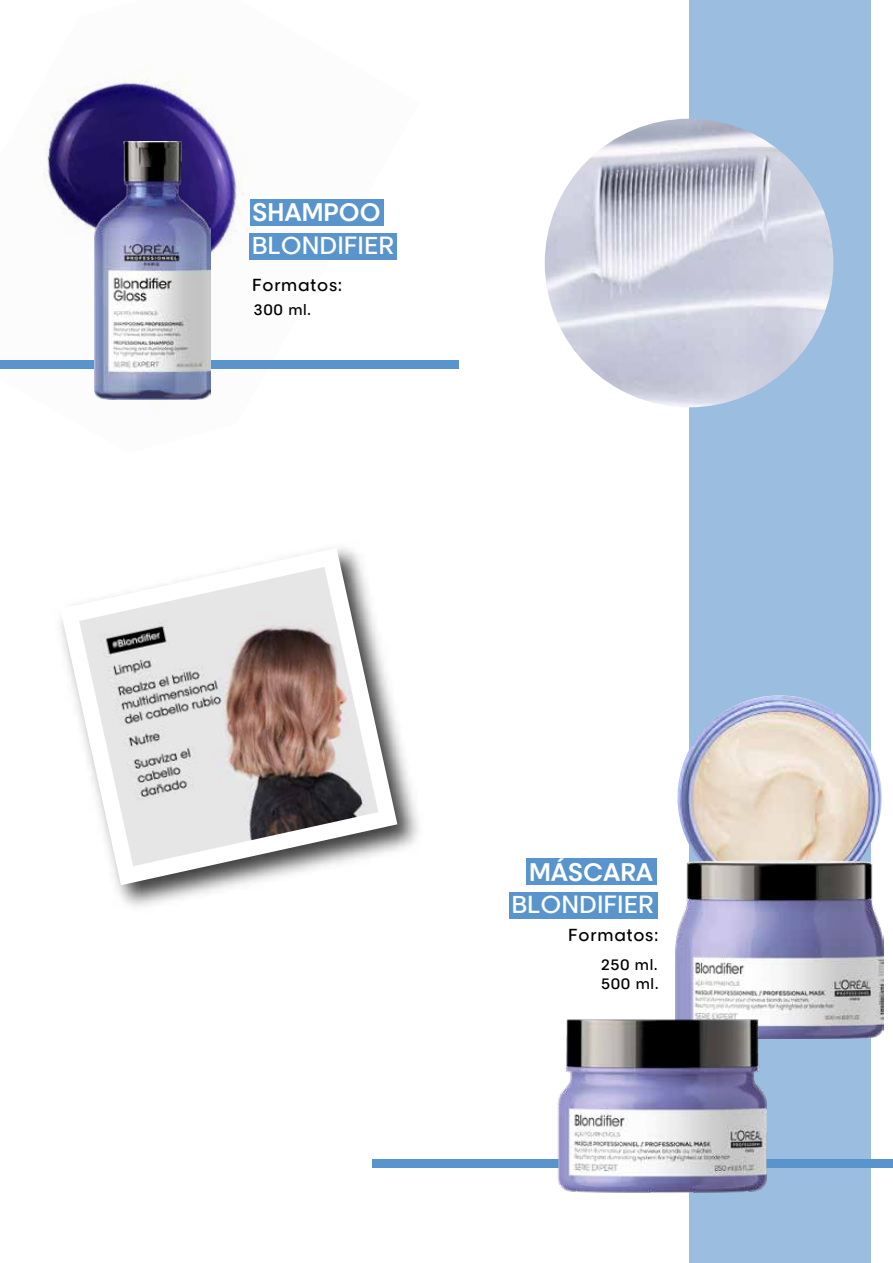
<style>
.page{position:relative;width:893px;height:1263px;background:#fff}
.page>*{position:absolute;margin:0;border:0;box-sizing:border-box;transform-origin:0 0}
.t1{font:23.7px "LOREAL PRO OFFICE";color:#fff}
.t2{font:600 23.7px "LOREAL PRO OFFICE";color:#fff}
.t3{font:16.65px "LOREAL PRO OFFICE";letter-spacing:.05em;color:#000}
.t4{font:14.55px/19.5px "LOREAL PRO OFFICE";letter-spacing:.05em;color:#000}
</style>
<div class="page">
<div style="left:689px;top:0;width:181px;height:1263px;background:#9bbee0"></div>
<img style="left:545px;top:119px;width:288px;height:288px;border-radius:144px">
<img style="left:41px;top:69px;width:343px;height:339px">
<div style="left:0;top:360px;width:458px;height:9px;background:#5994cc"></div>
<img style="left:95px;top:142px;width:115px;height:257px">
<div style="left:372px;top:1159px;width:521px;height:9px;background:#5994cc"></div>
<div style="left:250px;top:199px;width:133px;height:26px;background:#5994cc"></div>
<div style="left:250px;top:233px;width:147px;height:27px;background:#5994cc"></div>
<div style="left:527px;top:858px;width:130px;height:26px;background:#5994cc"></div>
<div style="left:509px;top:892px;width:148px;height:27px;background:#5994cc"></div>
<img style="left:677px;top:695px;width:205px;height:204px;border-radius:102px">
<img style="left:676px;top:861px;width:207px;height:177px">
<img style="left:557px;top:1012px;width:213px;height:181px">
<img style="left:116px;top:727px;width:303px;height:180px">
<svg style="left:60px;top:548px;width:337px;height:337px"></svg>
<img style="left:79px;top:567px;width:299px;height:299px">
<p class="t2" style="left:253px;top:194px;width:129px">SHAMPOO</p>
<p class="t1" style="left:252px;top:228px;width:144px">BLONDIFIER</p>
<p class="t3" style="left:252px;top:272px;width:91px">Formatos:</p>
<p class="t4" style="left:254px;top:299px;width:59px">300 ml.</p>
<p class="t2" style="left:529px;top:855px;width:126px">MÁSCARA</p>
<p class="t1" style="left:511px;top:887px;width:144px">BLONDIFIER</p>
<p class="t3" style="left:568px;top:922px;width:91px">Formatos:</p>
<p class="t4" style="left:601px;top:954px;width:59px">250 ml.<br>500 ml.</p>
</div>
